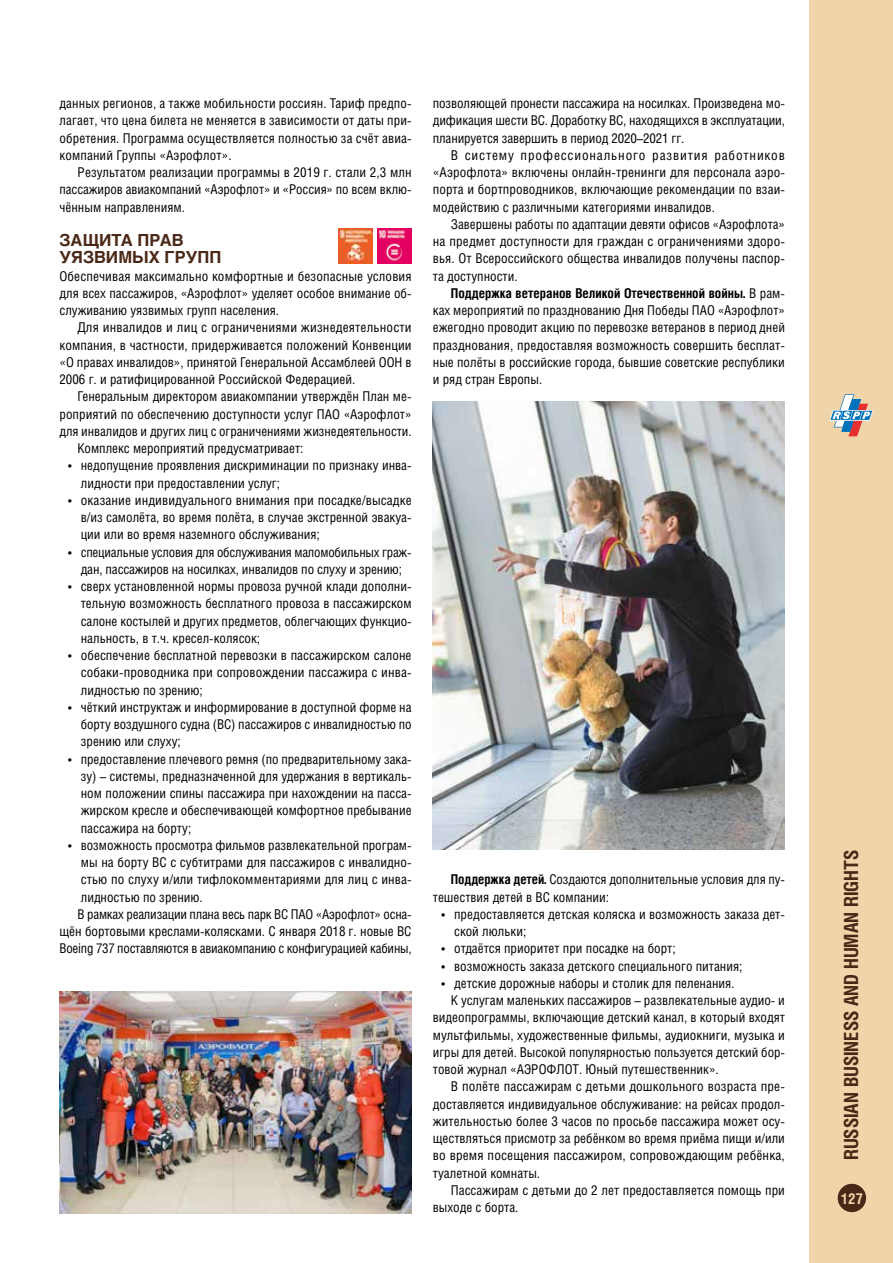
<style>
.page{position:relative;width:893px;height:1263px;background:#fff}
.page>*{position:absolute;margin:0;border:0;box-sizing:border-box;transform-origin:0 0}
.t1{font:700 19.5px "Helios Cond C";color:#4a2817}
.t2{font:700 16.5px/17.2px "Helios C";color:#4a2817}
.t3{font:700 15px "Helios Cond C";color:#f1d5aa}
.t4{font:13.5px/17.2px "Helios Cond C";color:#000;text-align:justify}
.s1{font-weight:700}
</style>
<div class="page">
<div style="left:809px;top:0;width:84px;height:1263px;background:#f1d5aa"></div>
<div style="left:838px;top:1184px;width:27px;height:27px;background:#4a2817;border-radius:50%"></div>
<div style="left:838px;top:1184px;width:28px;height:28px;border:1px solid #4a2817;border-radius:50%"></div>
<svg style="left:829px;top:394px;width:44px;height:42px"></svg>
<img style="left:433px;top:401px;width:352px;height:449px">
<img style="left:377px;top:229px;width:35px;height:34px">
<img style="left:338px;top:229px;width:35px;height:34px">
<img style="left:60px;top:991px;width:352px;height:222px">
<p class="t4" style="left:60px;top:94px;width:354px">данных регионов, а также мобильности россиян. Тариф предпо&shy;лагает, что цена билета не меняется в зависимости от даты при&shy;обретения. Программа осуществляется полностью за счёт авиа&shy;компаний Группы «Аэрофлот».</p>
<p class="t4" style="left:60px;top:163px;width:354px;text-indent:18px">Результатом реализации программы в 2019 г. стали 2,3 млн пассажиров авиакомпаний «Аэрофлот» и «Россия» по всем вклю&shy;чённым направлениям.</p>
<p class="t2" style="left:60px;top:232px;width:163px">ЗАЩИТА ПРАВ<br>УЯЗВИМЫХ ГРУПП</p>
<p class="t4" style="left:60px;top:267px;width:354px">Обеспечивая максимально комфортные и безопасные условия для всех пассажиров, «Аэрофлот» уделяет особое внимание об&shy;служиванию уязвимых групп населения.</p>
<p class="t4" style="left:60px;top:319px;width:354px;text-indent:18px">Для инвалидов и лиц с ограничениями жизнедеятельности компания, в частности, придерживается положений Конвенции «О правах инвалидов», принятой Генеральной Ассамблеей ООН в 2006 г. и ратифицированной Российской Федерацией.</p>
<p class="t4" style="left:78px;top:388px;width:336px">Генеральным директором авиакомпании утверждён План ме-</p>
<p class="t4" style="left:60px;top:405px;width:354px">роприятий по обеспечению доступности услуг ПАО «Аэрофлот»</p>
<p class="t4" style="left:60px;top:422px;width:353px">для инвалидов и других лиц с ограничениями жизнедеятельности.</p>
<p class="t4" style="left:78px;top:439px;width:227px">Комплекс мероприятий предусматривает:</p>
<p class="t4" style="left:81px;top:457px;width:332px;text-indent:-13px">• недопущение проявления дискриминации по признаку инва&shy;лидности при предоставлении услуг;</p>
<p class="t4" style="left:81px;top:491px;width:332px;text-indent:-13px">• оказание индивидуального внимания при посадке/высадке в/из самолёта, во время полёта, в случае экстренной эвакуа&shy;ции или во время наземного обслуживания;</p>
<p class="t4" style="left:68px;top:543px;width:344px;text-align:center">• специальные условия для обслуживания маломобильных граж&shy;дан, пассажиров на носилках, инвалидов по слуху и зрению;</p>
<p class="t4" style="left:81px;top:577px;width:332px;text-indent:-13px">• сверх установленной нормы провоза ручной клади дополни&shy;тельную возможность бесплатного провоза в пассажирском салоне костылей и других предметов, облегчающих функцио&shy;нальность, в т.ч. кресел-колясок;</p>
<p class="t4" style="left:81px;top:646px;width:332px;text-indent:-13px">• обеспечение бесплатной перевозки в пассажирском салоне собаки-проводника при сопровождении пассажира с инва&shy;лидностью по зрению;</p>
<p class="t4" style="left:81px;top:698px;width:332px;text-indent:-13px">• чёткий инструктаж и информирование в доступной форме на борту воздушного судна (ВС) пассажиров с инвалидностью по зрению или слуху;</p>
<p class="t4" style="left:81px;top:750px;width:332px;text-indent:-13px">• предоставление плечевого ремня (по предварительному зака&shy;зу) – системы, предназначенной для удержания в вертикаль&shy;ном положении спины пассажира при нахождении на пасса&shy;жирском кресле и обеспечивающей комфортное пребывание пассажира на борту;</p>
<p class="t4" style="left:68px;top:836px;width:345px">• возможность просмотра фильмов развлекательной програм-</p>
<p class="t4" style="left:81px;top:853px;width:332px">мы на борту ВС с субтитрами для пассажиров с инвалидно-</p>
<p class="t4" style="left:81px;top:871px;width:332px">стью по слуху и/или тифлокомментариями для лиц с инва-</p>
<p class="t4" style="left:81px;top:888px;width:124px">лидностью по зрению.</p>
<p class="t4" style="left:78px;top:905px;width:336px">В рамках реализации плана весь парк ВС ПАО «Аэрофлот» осна-</p>
<p class="t4" style="left:60px;top:922px;width:354px">щён бортовыми креслами-колясками. С января 2018 г. новые ВС</p>
<p class="t4" style="left:60px;top:940px;width:354px">Boeing 737 поставляются в авиакомпанию с конфигурацией кабины,</p>
<p class="t4" style="left:433px;top:94px;width:354px">позволяющей пронести пассажира на носилках. Произведена мо&shy;дификация шести ВС. Доработку ВС, находящихся в эксплуатации, планируется завершить в период 2020–2021 гг.</p>
<p class="t4" style="left:433px;top:146px;width:354px;text-indent:18px">В систему профессионального развития работников «Аэрофлота» включены онлайн-тренинги для персонала аэро&shy;порта и бортпроводников, включающие рекомендации по взаи&shy;модействию с различными категориями инвалидов.</p>
<p class="t4" style="left:433px;top:215px;width:354px;text-indent:18px">Завершены работы по адаптации девяти офисов «Аэрофлота» на предмет доступности для граждан с ограничениями здоро&shy;вья. От Всероссийского общества инвалидов получены паспор&shy;та доступности.</p>
<p class="t4" style="left:433px;top:284px;width:354px;text-indent:18px"><span class="s1">Поддержка ветеранов Великой Отечественной войны.</span> В рам&shy;ках мероприятий по празднованию Дня Победы ПАО «Аэрофлот» ежегодно проводит акцию по перевозке ветеранов в период дней празднования, предоставляя возможность совершить бесплат&shy;ные полёты в российские города, бывшие советские республики и ряд стран Европы.</p>
<p class="t4" style="left:433px;top:871px;width:354px;text-indent:18px"><span class="s1">Поддержка детей.</span> Создаются дополнительные условия для пу&shy;тешествия детей в ВС компании:</p>
<p class="t4" style="left:454px;top:905px;width:332px;text-indent:-13px">• предоставляется детская коляска и возможность заказа дет&shy;ской люльки;</p>
<p class="t4" style="left:441px;top:940px;width:236px">• отдаётся приоритет при посадке на борт;</p>
<p class="t4" style="left:441px;top:957px;width:303px">• возможность заказа детского специального питания;</p>
<p class="t4" style="left:441px;top:974px;width:295px">• детские дорожные наборы и столик для пеленания.</p>
<p class="t4" style="left:451px;top:991px;width:336px">К услугам маленьких пассажиров – развлекательные аудио- и</p>
<p class="t4" style="left:433px;top:1009px;width:354px">видеопрограммы, включающие детский канал, в который входят</p>
<p class="t4" style="left:433px;top:1026px;width:354px">мультфильмы, художественные фильмы, аудиокниги, музыка и</p>
<p class="t4" style="left:433px;top:1043px;width:354px">игры для детей. Высокой популярностью пользуется детский бор-</p>
<p class="t4" style="left:433px;top:1060px;width:287px">товой журнал «АЭРОФЛОТ. Юный путешественник».</p>
<p class="t4" style="left:451px;top:1078px;width:336px">В полёте пассажирам с детьми дошкольного возраста пре-</p>
<p class="t4" style="left:433px;top:1095px;width:354px">доставляется индивидуальное обслуживание: на рейсах продол-</p>
<p class="t4" style="left:433px;top:1112px;width:354px">жительностью более 3 часов по просьбе пассажира может осу-</p>
<p class="t4" style="left:433px;top:1129px;width:354px">ществляться присмотр за ребёнком во время приёма пищи и/или</p>
<p class="t4" style="left:433px;top:1147px;width:354px">во время посещения пассажиром, сопровождающим ребёнка,</p>
<p class="t4" style="left:433px;top:1164px;width:109px">туалетной комнаты.</p>
<p class="t4" style="left:451px;top:1181px;width:336px">Пассажирам с детьми до 2 лет предоставляется помощь при</p>
<p class="t4" style="left:433px;top:1198px;width:87px">выходе с борта.</p>
<h1 class="t1" style="left:840px;top:1160px;width:312px;rotate:-90deg">RUSSIAN BUSINESS AND HUMAN RIGHTS</h1>
<p class="t3" style="left:841px;top:1189px;width:23px">127</p>
</div>
